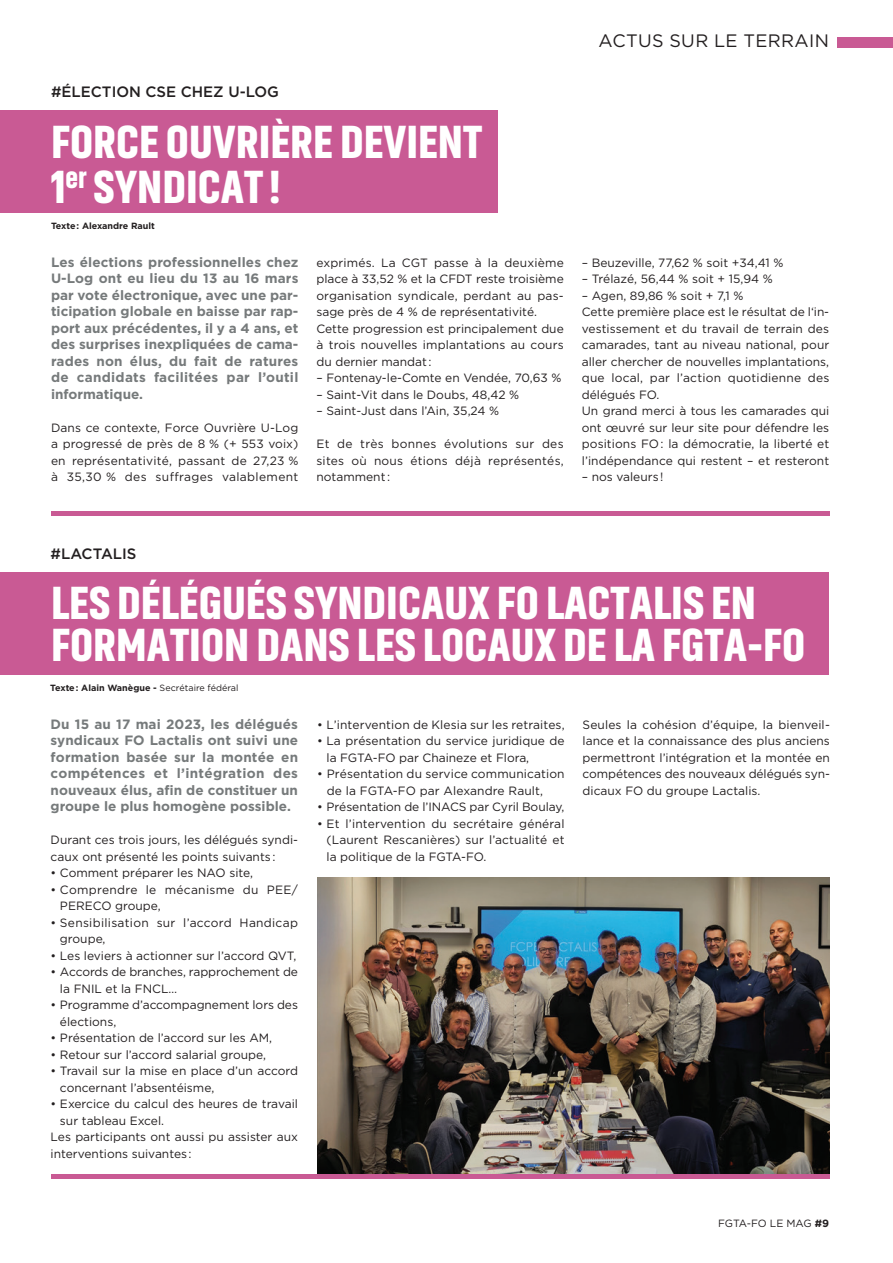
<style>
.page{position:relative;width:893px;height:1263px;background:#fff}
.page>*{position:absolute;margin:0;border:0;box-sizing:border-box;transform-origin:0 0}
.t1{font:900 46.5px/45px "Akhand";color:#fff}
.t2{font:18px "Gotham Pro";letter-spacing:.02em;color:#231f20}
.t3{font:500 15px "Gotham";color:#231f20}
.t4{font:700 13.5px/16.5px "Gotham";color:#767a7b;text-align:justify}
.t5{font:12px/16.5px "Gotham Pro";color:#231f20}
.t6{font:12px/16.5px "Gotham Pro";letter-spacing:.025em;color:#231f20}
.t7{font:10.5px "Gotham Pro";letter-spacing:-.015em;color:#231f20}
.t8{font:700 9px "Gotham";color:#231f20}
.s1{font-family:"Gotham Pro";font-weight:400}
.s2{font-family:"Gotham";font-weight:700}
</style>
<div class="page">
<div style="left:838px;top:37px;width:55px;height:11px;background:#c95a94"></div>
<div style="left:0;top:111px;width:497px;height:102px;background:#c95a94"></div>
<div style="left:51px;top:511px;width:778px;height:5px;background:#c95a94"></div>
<div style="left:52px;top:1174px;width:778px;height:5px;background:#c95a94"></div>
<div style="left:0;top:572px;width:828px;height:102px;background:#c95a94"></div>
<img style="left:317px;top:877px;width:513px;height:296px">
<p class="t3" style="left:51px;top:82px;width:229px">#ÉLECTION CSE CHEZ U-LOG</p>
<h1 class="t1" style="left:51px;top:120px;width:433px">FORCE OUVRIÈRE DEVIENT<br>1<sup>er</sup> SYNDICAT !</h1>
<p class="t8" style="left:51px;top:220px;width:105px">Texte: Alexandre Rault</p>
<p class="t4" style="left:51px;top:253px;width:249px">Les élections professionnelles chez U-Log ont eu lieu du 13 au 16 mars par vote électronique, avec une par&shy;ticipation globale en baisse par rap&shy;port aux précédentes, il y a 4 ans, et des surprises inexpliquées de cama&shy;rades non élus, du fait de ratures de candidats facilitées par l’outil informatique.</p>
<p class="t5" style="left:51px;top:419px;width:249px;text-align:justify">Dans ce contexte, Force Ouvrière U-Log a progressé de près de 8 % (+ 553 voix) en représentativité, passant de 27,23 % à 35,30 % des suffrages valablement</p>
<p class="t5" style="left:316px;top:254px;width:249px">exprimés. La CGT passe à la deuxième place à 33,52 % et la CFDT reste troisième organisation syndicale, perdant au pas&shy;sage près de 4 % de représentativité.<br>Cette progression est principalement due à trois nouvelles implantations au cours du dernier mandat:</p>
<p class="t5" style="left:316px;top:370px;width:247px">– Fontenay-le-Comte en Vendée, 70,63 %</p>
<p class="t5" style="left:316px;top:386px;width:204px">– Saint-Vit dans le Doubs, 48,42 %</p>
<p class="t5" style="left:316px;top:403px;width:184px">– Saint-Just dans l’Ain, 35,24 %</p>
<p class="t5" style="left:316px;top:436px;width:249px;text-align:justify">Et de très bonnes évolutions sur des sites où nous étions déjà représentés, notamment:</p>
<h2 class="t2" style="left:599px;top:31px;width:232px">ACTUS SUR LE TERRAIN</h2>
<p class="t5" style="left:582px;top:254px;width:203px">– Beuzeville, 77,62 % soit +34,41 %</p>
<p class="t5" style="left:582px;top:271px;width:193px">– Trélazé, 56,44 % soit + 15,94 %</p>
<p class="t5" style="left:582px;top:287px;width:249px">– Agen, 89,86 % soit + 7,1 %<br>Cette première place est le résultat de l‘in&shy;vestissement et du travail de terrain des camarades, tant au niveau national, pour aller chercher de nouvelles implantations, que local, par l’action quotidienne des délégués FO.<br>Un grand merci à tous les camarades qui ont œuvré sur leur site pour défendre les positions FO: la démocratie, la liberté et l’indépendance qui restent – et resteront</p>
<p class="t5" style="left:582px;top:469px;width:83px">– nos valeurs!</p>
<p class="t3" style="left:51px;top:544px;width:87px">#LACTALIS</p>
<h1 class="t1" style="left:51px;top:582px;width:756px;line-height:42px">LES DÉLÉGUÉS SYNDICAUX FO LACTALIS EN<br>FORMATION DANS LES LOCAUX DE LA FGTA-FO</h1>
<p class="t8" style="left:50px;top:682px;width:190px">Texte: Alain Wanègue - <span class="s1">Secrétaire fédéral</span></p>
<p class="t5" style="left:317px;top:716px;width:249px">• L’intervention de Klesia sur les retraites,</p>
<p class="t5" style="left:326px;top:733px;width:240px;text-indent:-9px">• La présentation du service juridique de la FGTA-FO par Chaineze et Flora,</p>
<p class="t5" style="left:327px;top:766px;width:239px;text-indent:-10px">• Présentation du service communication de la FGTA-FO par Alexandre Rault,</p>
<p class="t5" style="left:317px;top:799px;width:249px">• Présentation de l’INACS par Cyril Boulay,</p>
<p class="t5" style="left:326px;top:815px;width:240px;text-align:justify;text-indent:-9px">• Et l’intervention du secrétaire général (Laurent Rescanières) sur l’actualité et la politique de la FGTA-FO.</p>
<p class="t4" style="left:51px;top:715px;width:249px">Du 15 au 17 mai 2023, les délégués syndicaux FO Lactalis ont suivi une formation basée sur la montée en compétences et l’intégration des nouveaux élus, afin de constituer un groupe le plus homogène possible.</p>
<p class="t5" style="left:51px;top:832px;width:249px">Durant ces trois jours, les délégués syndi&shy;caux ont présenté les points suivants:</p>
<p class="t5" style="left:51px;top:865px;width:204px">• Comment préparer les NAO site,</p>
<p class="t6" style="left:60px;top:881px;width:240px;text-indent:-9px">• Comprendre le mécanisme du PEE/<br>PERECO groupe,</p>
<p class="t6" style="left:60px;top:914px;width:239px;text-indent:-9px">• Sensibilisation sur l’accord Handicap groupe,</p>
<p class="t5" style="left:51px;top:947px;width:247px">• Les leviers à actionner sur l’accord QVT,</p>
<p class="t5" style="left:60px;top:964px;width:240px;text-indent:-9px">• Accords de branches, rapprochement de la FNIL et la FNCL…</p>
<p class="t5" style="left:60px;top:997px;width:239px;text-indent:-9px">• Programme d’accompagnement lors des élections,</p>
<p class="t5" style="left:51px;top:1030px;width:223px">• Présentation de l’accord sur les AM,</p>
<p class="t5" style="left:51px;top:1046px;width:217px">• Retour sur l’accord salarial groupe,</p>
<p class="t5" style="left:60px;top:1063px;width:240px;text-indent:-9px">• Travail sur la mise en place d’un accord concernant l’absentéisme,</p>
<p class="t5" style="left:51px;top:1096px;width:249px">• Exercice du calcul des heures de travail</p>
<p class="t5" style="left:60px;top:1112px;width:106px">sur tableau Excel.</p>
<p class="t5" style="left:51px;top:1129px;width:249px">Les participants ont aussi pu assister aux</p>
<p class="t5" style="left:51px;top:1145px;width:143px">interventions suivantes:</p>
<p class="t5" style="left:583px;top:716px;width:249px;text-align:justify">Seules la cohésion d’équipe, la bienveil&shy;lance et la connaissance des plus anciens permettront l’intégration et la montée en compétences des nouveaux délégués syn&shy;dicaux FO du groupe Lactalis.</p>
<p class="t7" style="left:718px;top:1217px;width:112px">FGTA-FO LE MAG <span class="s2">#9</span></p>
</div>
